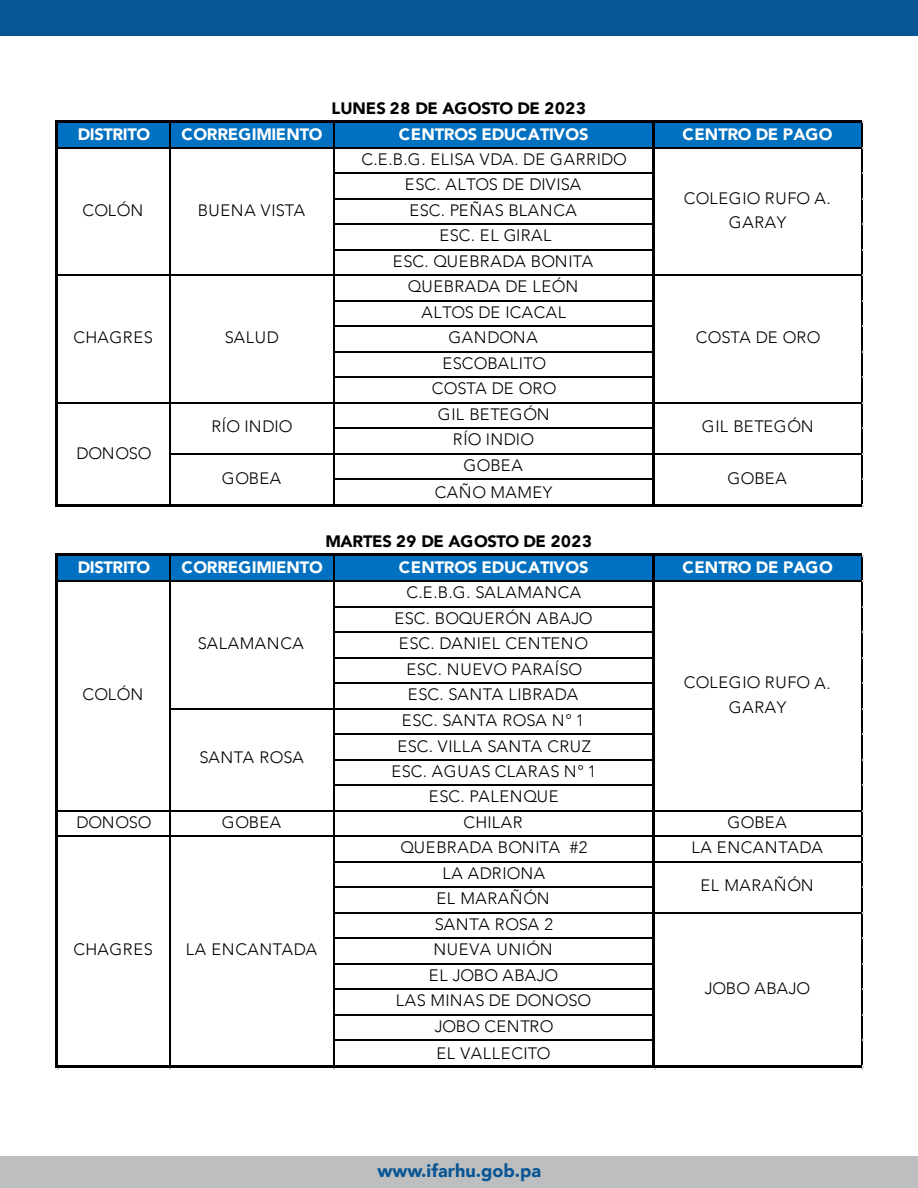
<style>
.page{position:relative;width:918px;height:1188px;background:#fff}
.page>*{position:absolute;margin:0;border:0;box-sizing:border-box;transform-origin:0 0}
.t1{font:900 18px "Avenir";color:#075594}
.t2{font:300 16.5px/25.5px "Avenir";letter-spacing:.04em;color:#000;text-align:center}
.t3{font:300 16.5px/25.5px "Avenir";letter-spacing:.02em;color:#000;text-align:center}
.t4{font:900 16.5px "Avenir";letter-spacing:-.015em;color:#fff}
.t5{font:900 16.5px "Avenir";letter-spacing:.005em;color:#fff}
.t6{font:300 16.5px "Avenir";letter-spacing:.01em;color:#000}
.t7{font:900 16.5px "Avenir";letter-spacing:-.015em;color:#000}
.t8{font:900 16.5px "Avenir";letter-spacing:.005em;color:#000}
.t9{font:300 16.5px "Avenir";letter-spacing:-.015em;color:#000}
.t10{font:300 16.5px "Avenir";letter-spacing:-.01em;color:#000}
.t11{font:300 16.5px "Avenir";letter-spacing:.005em;color:#000}
</style>
<div class="page">
<div style="left:0;top:1157px;width:918px;height:31px;background:#bcbec0"></div>
<div style="left:0;top:0;width:918px;height:36px;background:#075594"></div>
<div style="left:57px;top:122px;width:805px;height:26px;background:#0070c0"></div>
<div style="left:57px;top:555px;width:805px;height:27px;background:#0070c0"></div>
<hr style="left:58px;top:120px;width:804px;height:3px;background:#000">
<hr style="left:58px;top:147px;width:594px;height:1px;background:#000">
<hr style="left:655px;top:147px;width:207px;height:1px;background:#000">
<hr style="left:334px;top:172px;width:318px;height:2px;background:#000">
<hr style="left:334px;top:198px;width:318px;height:2px;background:#000">
<hr style="left:334px;top:224px;width:318px;height:1px;background:#000">
<hr style="left:334px;top:249px;width:318px;height:1px;background:#000">
<hr style="left:58px;top:274px;width:594px;height:2px;background:#000">
<hr style="left:655px;top:274px;width:207px;height:2px;background:#000">
<hr style="left:334px;top:300px;width:318px;height:2px;background:#000">
<hr style="left:334px;top:326px;width:318px;height:1px;background:#000">
<hr style="left:334px;top:351px;width:318px;height:1px;background:#000">
<hr style="left:334px;top:376px;width:318px;height:2px;background:#000">
<hr style="left:58px;top:402px;width:594px;height:2px;background:#000">
<hr style="left:655px;top:402px;width:207px;height:2px;background:#000">
<hr style="left:334px;top:428px;width:318px;height:1px;background:#000">
<hr style="left:171px;top:453px;width:481px;height:1px;background:#000">
<hr style="left:655px;top:453px;width:207px;height:1px;background:#000">
<hr style="left:334px;top:478px;width:318px;height:2px;background:#000">
<hr style="left:55px;top:120px;width:3px;height:387px;background:#000">
<hr style="left:169px;top:123px;width:2px;height:381px;background:#000">
<hr style="left:333px;top:123px;width:1px;height:381px;background:#000">
<hr style="left:652px;top:123px;width:3px;height:384px;background:#000">
<hr style="left:58px;top:504px;width:804px;height:3px;background:#000">
<hr style="left:861px;top:123px;width:1px;height:381px;background:#000">
<hr style="left:58px;top:554px;width:804px;height:2px;background:#000">
<hr style="left:58px;top:580px;width:594px;height:2px;background:#000">
<hr style="left:655px;top:580px;width:207px;height:2px;background:#000">
<hr style="left:334px;top:606px;width:318px;height:2px;background:#000">
<hr style="left:334px;top:632px;width:318px;height:1px;background:#000">
<hr style="left:334px;top:657px;width:318px;height:1px;background:#000">
<hr style="left:334px;top:682px;width:318px;height:2px;background:#000">
<hr style="left:171px;top:708px;width:481px;height:2px;background:#000">
<hr style="left:334px;top:734px;width:318px;height:1px;background:#000">
<hr style="left:334px;top:759px;width:318px;height:1px;background:#000">
<hr style="left:334px;top:784px;width:318px;height:2px;background:#000">
<hr style="left:58px;top:810px;width:594px;height:2px;background:#000">
<hr style="left:655px;top:810px;width:207px;height:2px;background:#000">
<hr style="left:58px;top:836px;width:594px;height:1px;background:#000">
<hr style="left:655px;top:836px;width:207px;height:1px;background:#000">
<hr style="left:334px;top:861px;width:318px;height:1px;background:#000">
<hr style="left:655px;top:861px;width:207px;height:1px;background:#000">
<hr style="left:334px;top:886px;width:318px;height:2px;background:#000">
<hr style="left:334px;top:912px;width:318px;height:2px;background:#000">
<hr style="left:655px;top:912px;width:207px;height:2px;background:#000">
<hr style="left:334px;top:937px;width:318px;height:2px;background:#000">
<hr style="left:334px;top:963px;width:318px;height:1px;background:#000">
<hr style="left:334px;top:988px;width:318px;height:2px;background:#000">
<hr style="left:334px;top:1014px;width:318px;height:2px;background:#000">
<hr style="left:334px;top:1040px;width:318px;height:1px;background:#000">
<hr style="left:55px;top:554px;width:3px;height:514px;background:#000">
<hr style="left:169px;top:556px;width:2px;height:509px;background:#000">
<hr style="left:333px;top:556px;width:1px;height:509px;background:#000">
<hr style="left:652px;top:556px;width:3px;height:512px;background:#000">
<hr style="left:58px;top:1065px;width:804px;height:3px;background:#000">
<hr style="left:861px;top:556px;width:1px;height:509px;background:#000">
<p class="t8" style="left:331px;top:94px;width:256px">LUNES 28 DE AGOSTO DE 2023</p>
<p class="t4" style="left:78px;top:120px;width:74px">DISTRITO</p>
<p class="t4" style="left:181px;top:120px;width:143px">CORREGIMIENTO</p>
<p class="t4" style="left:399px;top:120px;width:191px">CENTROS EDUCATIVOS</p>
<p class="t5" style="left:682px;top:120px;width:152px">CENTRO DE PAGO</p>
<p class="t3" style="left:361px;top:147px;width:267px">C.E.B.G. ELISA VDA. DE GARRIDO<br>ESC. ALTOS DE DIVISA<br>ESC. PEÑAS BLANCA<br>ESC. EL GIRAL<br>ESC. QUEBRADA BONITA<br>QUEBRADA DE LEÓN<br>ALTOS DE ICACAL<br>GANDONA<br>ESCOBALITO<br>COSTA DE ORO<br>GIL BETEGÓN<br>RÍO INDIO<br>GOBEA</p>
<p class="t2" style="left:435px;top:479px;width:119px">CAÑO MAMEY</p>
<p class="t2" style="left:684px;top:186px;width:148px;line-height:24px">COLEGIO RUFO A.<br>GARAY</p>
<p class="t2" style="left:82px;top:198px;width:62px">COLÓN</p>
<p class="t2" style="left:198px;top:198px;width:109px">BUENA VISTA</p>
<p class="t2" style="left:225px;top:325px;width:56px">SALUD</p>
<p class="t2" style="left:73px;top:325px;width:81px">CHAGRES</p>
<p class="t9" style="left:696px;top:328px;width:126px">COSTA DE ORO</p>
<p class="t6" style="left:211px;top:416px;width:83px">RÍO INDIO</p>
<p class="t2" style="left:702px;top:414px;width:113px">GIL BETEGÓN</p>
<p class="t2" style="left:76px;top:440px;width:77px">DONOSO</p>
<p class="t2" style="left:222px;top:466px;width:61px">GOBEA</p>
<p class="t2" style="left:727px;top:466px;width:61px">GOBEA</p>
<p class="t7" style="left:325px;top:528px;width:268px">MARTES 29 DE AGOSTO DE 2023</p>
<p class="t4" style="left:78px;top:553px;width:74px">DISTRITO</p>
<p class="t4" style="left:181px;top:553px;width:143px">CORREGIMIENTO</p>
<p class="t4" style="left:399px;top:553px;width:191px">CENTROS EDUCATIVOS</p>
<p class="t5" style="left:682px;top:553px;width:152px">CENTRO DE PAGO</p>
<p class="t2" style="left:391px;top:580px;width:206px">C.E.B.G. SALAMANCA<br>ESC. BOQUERÓN ABAJO<br>ESC. DANIEL CENTENO<br>ESC. NUEVO PARAÍSO<br>ESC. SANTA LIBRADA<br>ESC. SANTA ROSA N° 1<br>ESC. VILLA SANTA CRUZ<br>ESC. AGUAS CLARAS N° 1<br>ESC. PALENQUE</p>
<p class="t2" style="left:76px;top:810px;width:77px">DONOSO</p>
<p class="t2" style="left:222px;top:810px;width:61px">GOBEA</p>
<p class="t2" style="left:463px;top:810px;width:61px">CHILAR</p>
<p class="t2" style="left:727px;top:810px;width:61px">GOBEA</p>
<p class="t6" style="left:400px;top:838px;width:189px">QUEBRADA BONITA #2</p>
<p class="t2" style="left:691px;top:835px;width:133px">LA ENCANTADA</p>
<p class="t2" style="left:396px;top:861px;width:197px">LA ADRIONA<br>EL MARAÑÓN<br>SANTA ROSA 2<br>NUEVA UNIÓN<br>EL JOBO ABAJO<br>LAS MINAS DE DONOSO<br>JOBO CENTRO</p>
<p class="t2" style="left:436px;top:1041px;width:116px">EL VALLECITO</p>
<p class="t2" style="left:198px;top:631px;width:107px">SALAMANCA</p>
<p class="t2" style="left:684px;top:671px;width:148px;line-height:24px">COLEGIO RUFO A.<br>GARAY</p>
<p class="t2" style="left:82px;top:682px;width:62px">COLÓN</p>
<p class="t10" style="left:199px;top:748px;width:106px">SANTA ROSA</p>
<p class="t2" style="left:700px;top:873px;width:115px">EL MARAÑÓN</p>
<p class="t2" style="left:73px;top:937px;width:81px">CHAGRES</p>
<p class="t2" style="left:186px;top:937px;width:133px">LA ENCANTADA</p>
<p class="t11" style="left:705px;top:979px;width:107px">JOBO ABAJO</p>
<p class="t1" style="left:378px;top:1155px;width:165px">www.ifarhu.gob.pa</p>
</div>
